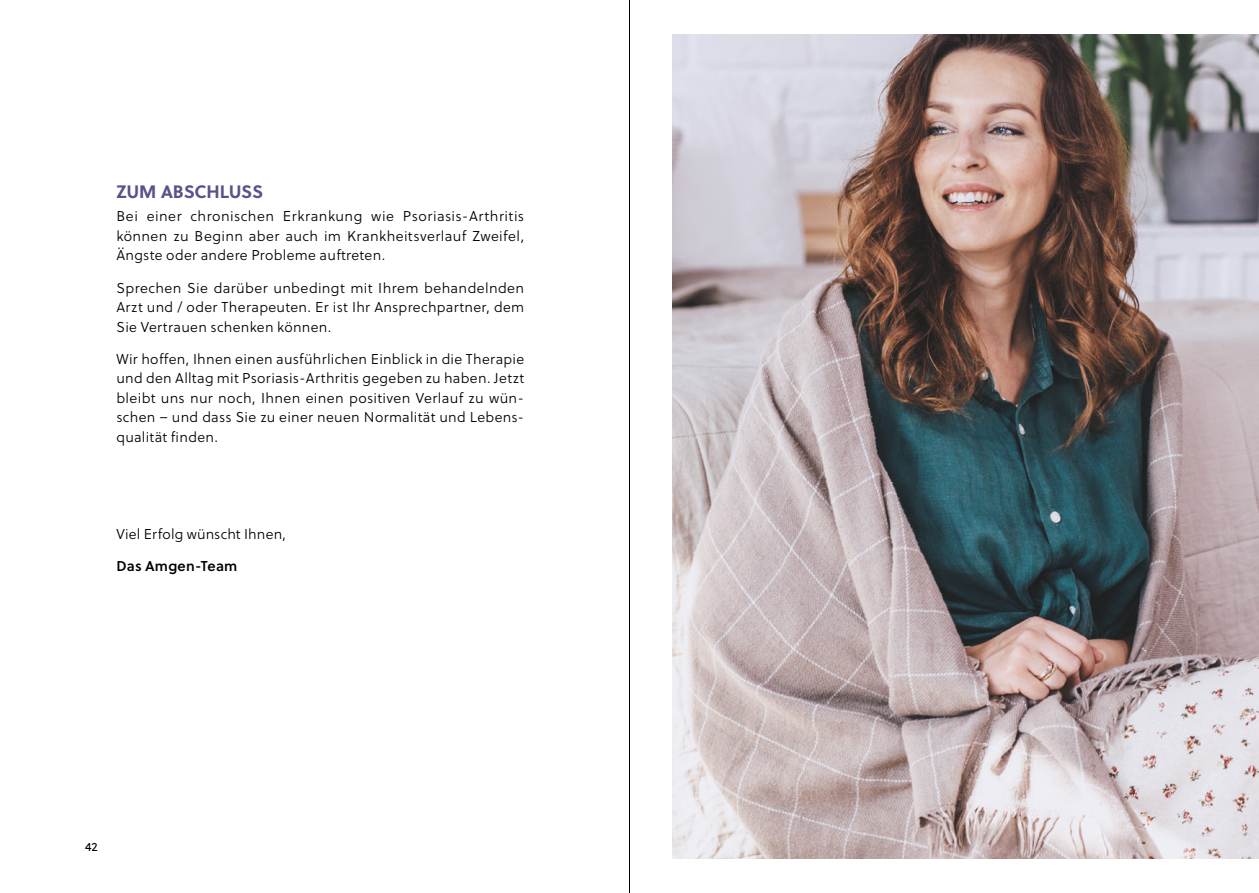
<style>
.page{position:relative;width:1259px;height:893px;background:#fff}
.page>*{position:absolute;margin:0;border:0;box-sizing:border-box;transform-origin:0 0}
.t1{font:700 18px "Soleil";letter-spacing:-.01em;color:#585388}
.t2{font:14.25px/19.5px "Soleil Lt";letter-spacing:.02em;color:#000;text-align:justify}
.t3{font:14.25px "Soleil Sb";letter-spacing:.015em;color:#000}
.t4{font:12px "Soleil";color:#000}
</style>
<div class="page">
<img style="left:672px;top:34px;width:587px;height:825px">
<hr style="left:629px;top:0;width:1px;height:893px;background:#000">
<p class="t1" style="left:116px;top:177px;width:148px">ZUM ABSCHLUSS</p>
<p class="t2" style="left:116px;top:206px;width:409px">Bei einer chronischen Erkrankung wie Psoriasis-Arthritis können zu Beginn aber auch im Krankheitsverlauf Zweifel, Ängste oder andere Probleme auftreten.</p>
<p class="t2" style="left:116px;top:278px;width:409px">Sprechen Sie darüber unbedingt mit Ihrem behandelnden Arzt und / oder Therapeuten. Er ist Ihr Ansprechpartner, dem Sie Vertrauen schenken können.</p>
<p class="t2" style="left:116px;top:349px;width:409px">Wir hoffen, Ihnen einen ausführlichen Einblick in die Therapie und den Alltag mit Psoriasis-Arthritis gegeben zu haben. Jetzt bleibt uns nur noch, Ihnen einen positiven Verlauf zu wün&shy;schen – und dass Sie zu einer neuen Normalität und Lebens&shy;qualität finden.</p>
<p class="t2" style="left:116px;top:524px;width:171px">Viel Erfolg wünscht Ihnen,</p>
<p class="t3" style="left:116px;top:555px;width:122px">Das Amgen-Team</p>
<p class="t4" style="left:85px;top:838px;width:14px">42</p>
</div>
